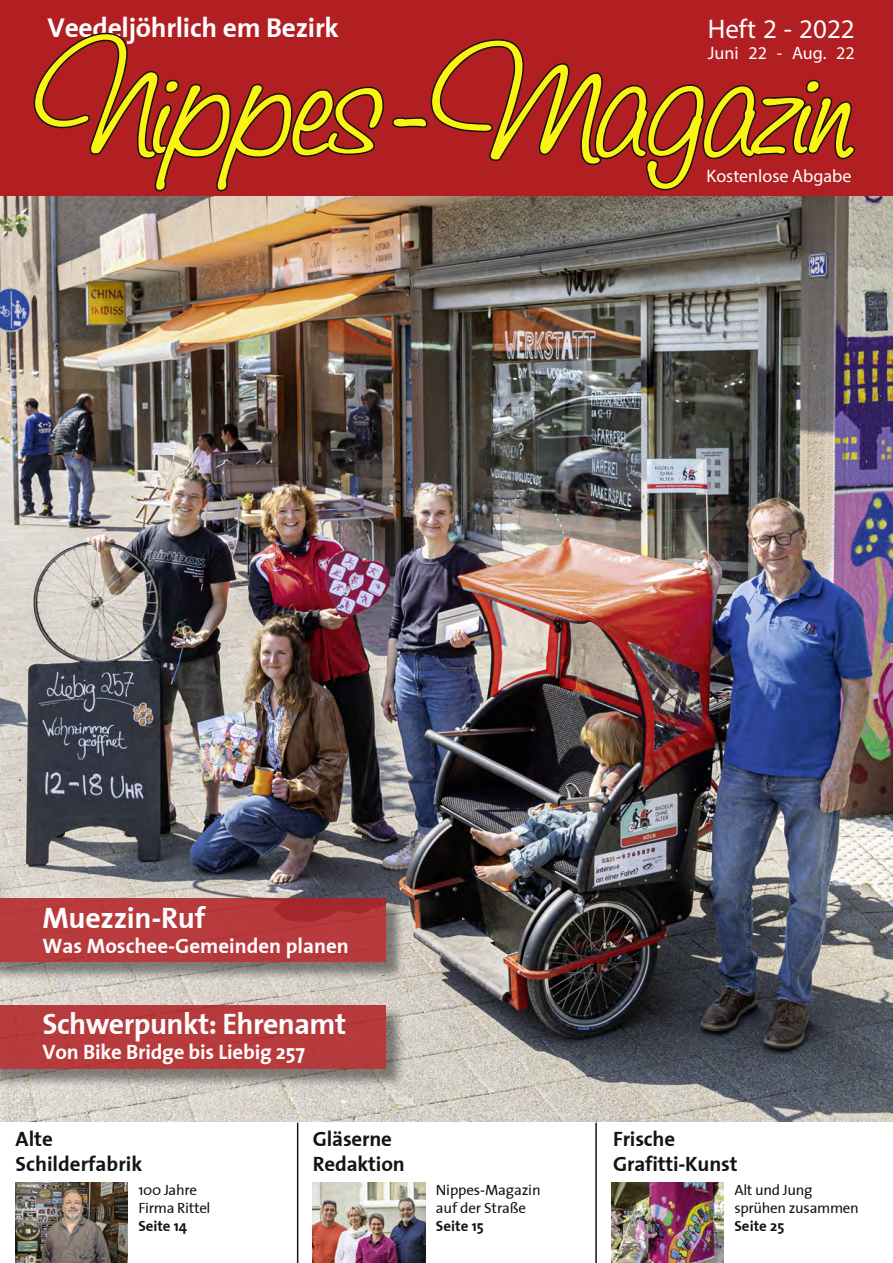
<style>
.page{position:relative;width:893px;height:1263px;background:#fff}
.page>*{position:absolute;margin:0;border:0;box-sizing:border-box;transform-origin:0 0}
.t1{font:700 30px "The Sans";letter-spacing:-.02em;color:#fff}
.t2{font:700 27.6px "The Sans";letter-spacing:-.01em;color:#fff}
.t3{font:27px "Myriad Pro";color:#fff}
.t4{font:700 21px/25.2px "The Sans";letter-spacing:-.01em;color:#141412}
.t5{font:700 21px "The Sans";color:#fff}
.t6{font:18px "Myriad Pro";color:#fff}
.t7{font:15px/18px "The Sans";letter-spacing:-.02em;color:#141412}
.t8{font:700 15px "The Sans";color:#141412}
</style>
<div class="page">
<img style="left:0;top:196px;width:893px;height:927px">
<hr style="left:297px;top:1123px;width:1px;height:140px;background:#141412">
<hr style="left:595px;top:1123px;width:2px;height:140px;background:#141412">
<img style="left:16px;top:1182px;width:112px;height:81px">
<img style="left:313px;top:1182px;width:112px;height:81px">
<img style="left:611px;top:1182px;width:113px;height:81px">
<div style="left:0;top:0;width:893px;height:196px;background:#b21f23"></div>
<div style="left:0;top:900px;width:405px;height:81px;background:#141412;opacity:.55"></div>
<svg style="left:0;top:898px;width:386px;height:64px;background:#b5383a"></svg>
<div style="left:0;top:1007px;width:405px;height:81px;background:#141412;opacity:.55"></div>
<div style="left:0;top:1005px;width:386px;height:64px;background:#b73a3c"></div>
<svg style="left:33px;top:33px;width:351px;height:158px"></svg>
<svg style="left:392px;top:39px;width:464px;height:151px"></svg>
<h2 class="t2" style="left:48px;top:5px;width:293px">Veedeljöhrlich em Bezirk</h2>
<h1 class="t1" style="left:43px;top:892px;width:164px">Muezzin-Ruf</h1>
<h3 class="t5" style="left:43px;top:928px;width:308px">Was Moschee-Gemeinden planen</h3>
<h1 class="t1" style="left:43px;top:999px;width:305px">Schwerpunkt: Ehrenamt</h1>
<h3 class="t5" style="left:43px;top:1034px;width:264px">Von Bike Bridge bis Liebig 257</h3>
<h3 class="t3" style="left:708px;top:12px;width:148px">Heft 2 - 2022</h3>
<p class="t6" style="left:708px;top:42px;width:148px">Juni 22 - Aug. 22</p>
<p class="t6" style="left:707px;top:165px;width:146px">Kostenlose Abgabe</p>
<h3 class="t4" style="left:16px;top:1126px;width:128px">Alte<br>Schilderfabrik</h3>
<h3 class="t4" style="left:613px;top:1126px;width:126px">Frische<br>Grafitti-Kunst</h3>
<p class="t7" style="left:734px;top:1180px;width:126px">Alt und Jung sprühen zusammen</p>
<p class="t8" style="left:734px;top:1213px;width:52px">Seite 25</p>
<h3 class="t4" style="left:313px;top:1126px;width:93px">Gläserne<br>Redaktion</h3>
<p class="t7" style="left:138px;top:1180px;width:74px">100 Jahre<br>Firma Rittel</p>
<p class="t8" style="left:138px;top:1213px;width:50px">Seite 14</p>
<p class="t7" style="left:436px;top:1180px;width:106px">Nippes-Magazin auf der Straße</p>
<p class="t8" style="left:436px;top:1213px;width:49px">Seite 15</p>
</div>
